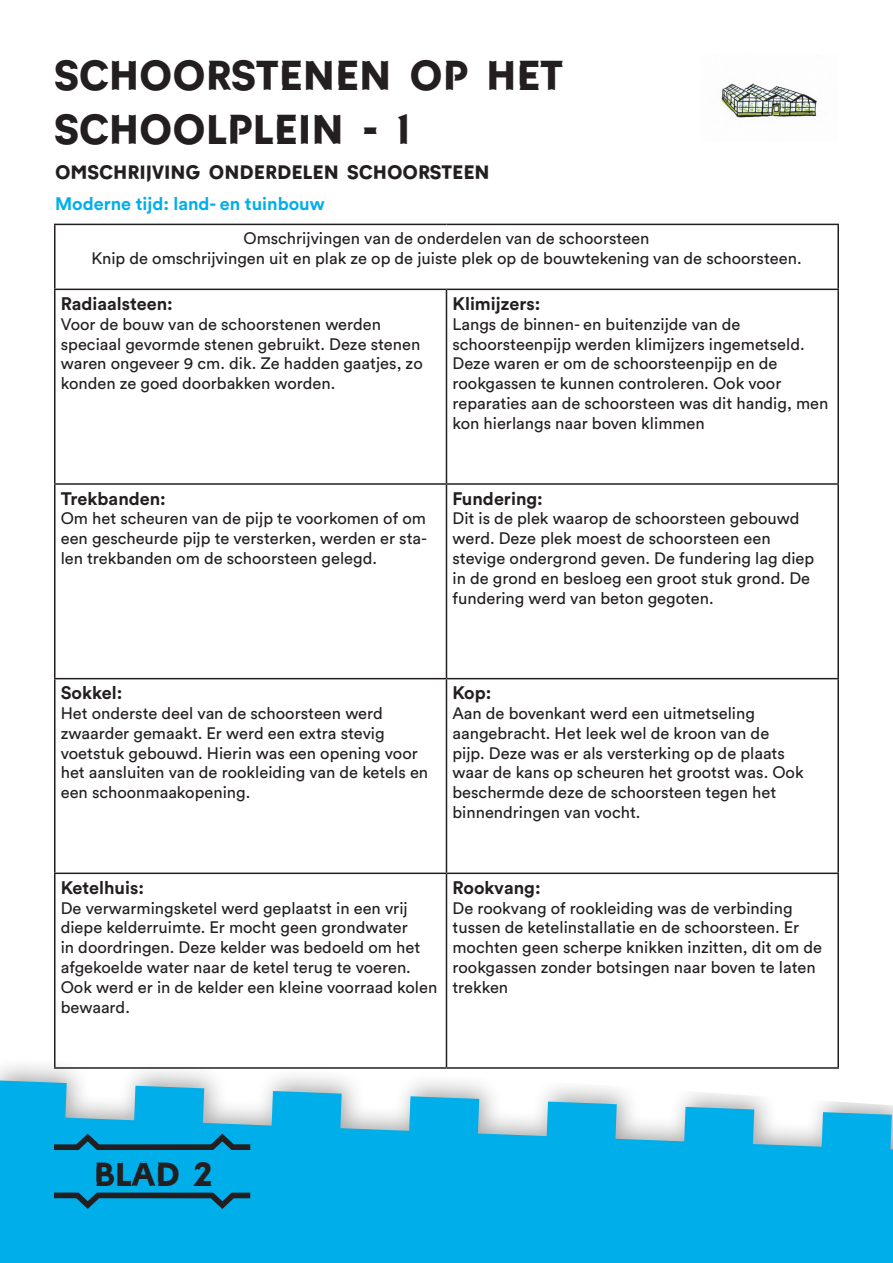
<style>
.page{position:relative;width:893px;height:1263px;background:#fff}
.page>*{position:absolute;margin:0;border:0;box-sizing:border-box;transform-origin:0 0}
.t1{font:45px/54px "Castellum";color:#231f20}
.t2{font:36px "Castellum";color:#231f20}
.t3{font:21px "Castellum";color:#231f20}
.t4{font:700 18px "Circular Std";color:#231f20}
.t5{font:700 18px "Circular Std";color:#00afea}
.t6{font:16.5px/19.8px "Circular Std";color:#231f20}
</style>
<div class="page">
<svg style="left:0;top:1080px;width:893px;height:183px;background:#2dbaea"></svg>
<svg style="left:54px;top:1192px;width:196px;height:17px;background:#0c7ba1"></svg>
<svg style="left:54px;top:1133px;width:196px;height:17px;background:#0c7ba1"></svg>
<img style="left:721px;top:83px;width:96px;height:35px">
<hr style="left:54px;top:224px;width:392px;height:1px;background:#231f20">
<hr style="left:54px;top:225px;width:2px;height:64px;background:#231f20">
<hr style="left:446px;top:224px;width:393px;height:1px;background:#231f20">
<hr style="left:837px;top:225px;width:2px;height:64px;background:#231f20">
<hr style="left:54px;top:289px;width:392px;height:1px;background:#231f20">
<hr style="left:54px;top:290px;width:2px;height:193px;background:#231f20">
<hr style="left:446px;top:289px;width:393px;height:1px;background:#231f20">
<hr style="left:446px;top:290px;width:1px;height:193px;background:#231f20">
<hr style="left:837px;top:290px;width:2px;height:193px;background:#231f20">
<hr style="left:54px;top:483px;width:392px;height:2px;background:#231f20">
<hr style="left:54px;top:485px;width:2px;height:193px;background:#231f20">
<hr style="left:446px;top:483px;width:393px;height:2px;background:#231f20">
<hr style="left:446px;top:485px;width:1px;height:193px;background:#231f20">
<hr style="left:837px;top:485px;width:2px;height:193px;background:#231f20">
<hr style="left:54px;top:678px;width:392px;height:1px;background:#231f20">
<hr style="left:54px;top:679px;width:2px;height:193px;background:#231f20">
<hr style="left:446px;top:678px;width:393px;height:1px;background:#231f20">
<hr style="left:446px;top:679px;width:1px;height:193px;background:#231f20">
<hr style="left:837px;top:679px;width:2px;height:193px;background:#231f20">
<hr style="left:54px;top:872px;width:392px;height:2px;background:#231f20">
<hr style="left:54px;top:874px;width:2px;height:193px;background:#231f20">
<hr style="left:446px;top:872px;width:393px;height:2px;background:#231f20">
<hr style="left:446px;top:874px;width:1px;height:193px;background:#231f20">
<hr style="left:837px;top:874px;width:2px;height:193px;background:#231f20">
<hr style="left:54px;top:1067px;width:392px;height:2px;background:#231f20">
<hr style="left:446px;top:1067px;width:393px;height:2px;background:#231f20">
<p class="t1" style="left:54px;top:49px;width:511px">SCHOORSTENEN OP HET<br>SCHOOLPLEIN - 1</p>
<p class="t3" style="left:55px;top:162px;width:436px">OMSCHRIJVING ONDERDELEN SCHOORSTEEN</p>
<p class="t5" style="left:55px;top:192px;width:271px">Moderne tijd: land- en tuinbouw</p>
<p class="t6" style="left:243px;top:228px;width:408px">Omschrijvingen van de onderdelen van de schoorsteen</p>
<p class="t6" style="left:91px;top:248px;width:712px">Knip de omschrijvingen uit en plak ze op de juiste plek op de bouwtekening van de schoorsteen.</p>
<p class="t4" style="left:61px;top:292px;width:114px">Radiaalsteen:</p>
<p class="t6" style="left:61px;top:314px;width:363px">Voor de bouw van de schoorstenen werden speciaal gevormde stenen gebruikt. Deze stenen waren ongeveer 9 cm. dik. Ze hadden gaatjes, zo konden ze goed doorbakken worden.</p>
<p class="t4" style="left:452px;top:292px;width:89px">Klimijzers:</p>
<p class="t6" style="left:452px;top:314px;width:377px">Langs de binnen- en buitenzijde van de schoorsteenpijp werden klimijzers ingemetseld.<br>Deze waren er om de schoorsteenpijp en de rookgassen te kunnen controleren. Ook voor reparaties aan de schoorsteen was dit handig, men kon hierlangs naar boven klimmen</p>
<p class="t4" style="left:61px;top:487px;width:107px">Trekbanden:</p>
<p class="t6" style="left:61px;top:508px;width:368px;text-align:justify">Om het scheuren van de pijp te voorkomen of om een gescheurde pijp te versterken, werden er sta&shy;len trekbanden om de schoorsteen gelegd.</p>
<p class="t4" style="left:452px;top:487px;width:92px">Fundering:</p>
<p class="t6" style="left:452px;top:508px;width:363px">Dit is de plek waarop de schoorsteen gebouwd werd. Deze plek moest de schoorsteen een stevige ondergrond geven. De fundering lag diep in de grond en besloeg een groot stuk grond. De fundering werd van beton gegoten.</p>
<p class="t4" style="left:61px;top:681px;width:63px">Sokkel:</p>
<p class="t6" style="left:61px;top:703px;width:369px">Het onderste deel van de schoorsteen werd zwaarder gemaakt. Er werd een extra stevig voetstuk gebouwd. Hierin was een opening voor het aansluiten van de rookleiding van de ketels en een schoonmaakopening.</p>
<p class="t4" style="left:452px;top:681px;width:40px">Kop:</p>
<p class="t6" style="left:452px;top:703px;width:353px">Aan de bovenkant werd een uitmetseling aangebracht. Het leek wel de kroon van de pijp. Deze was er als versterking op de plaats waar de kans op scheuren het grootst was. Ook beschermde deze de schoorsteen tegen het binnendringen van vocht.</p>
<p class="t4" style="left:61px;top:876px;width:85px">Ketelhuis:</p>
<p class="t6" style="left:61px;top:898px;width:378px">De verwarmingsketel werd geplaatst in een vrij diepe kelderruimte. Er mocht geen grondwater<br>in doordringen. Deze kelder was bedoeld om het afgekoelde water naar de ketel terug te voeren.<br>Ook werd er in de kelder een kleine voorraad kolen bewaard.</p>
<p class="t4" style="left:452px;top:876px;width:90px">Rookvang:</p>
<p class="t6" style="left:452px;top:898px;width:371px">De rookvang of rookleiding was de verbinding tussen de ketelinstallatie en de schoorsteen. Er mochten geen scherpe knikken inzitten, dit om de rookgassen zonder botsingen naar boven te laten trekken</p>
<p class="t2" style="left:94px;top:1157px;width:120px">BLAD 2</p>
</div>
